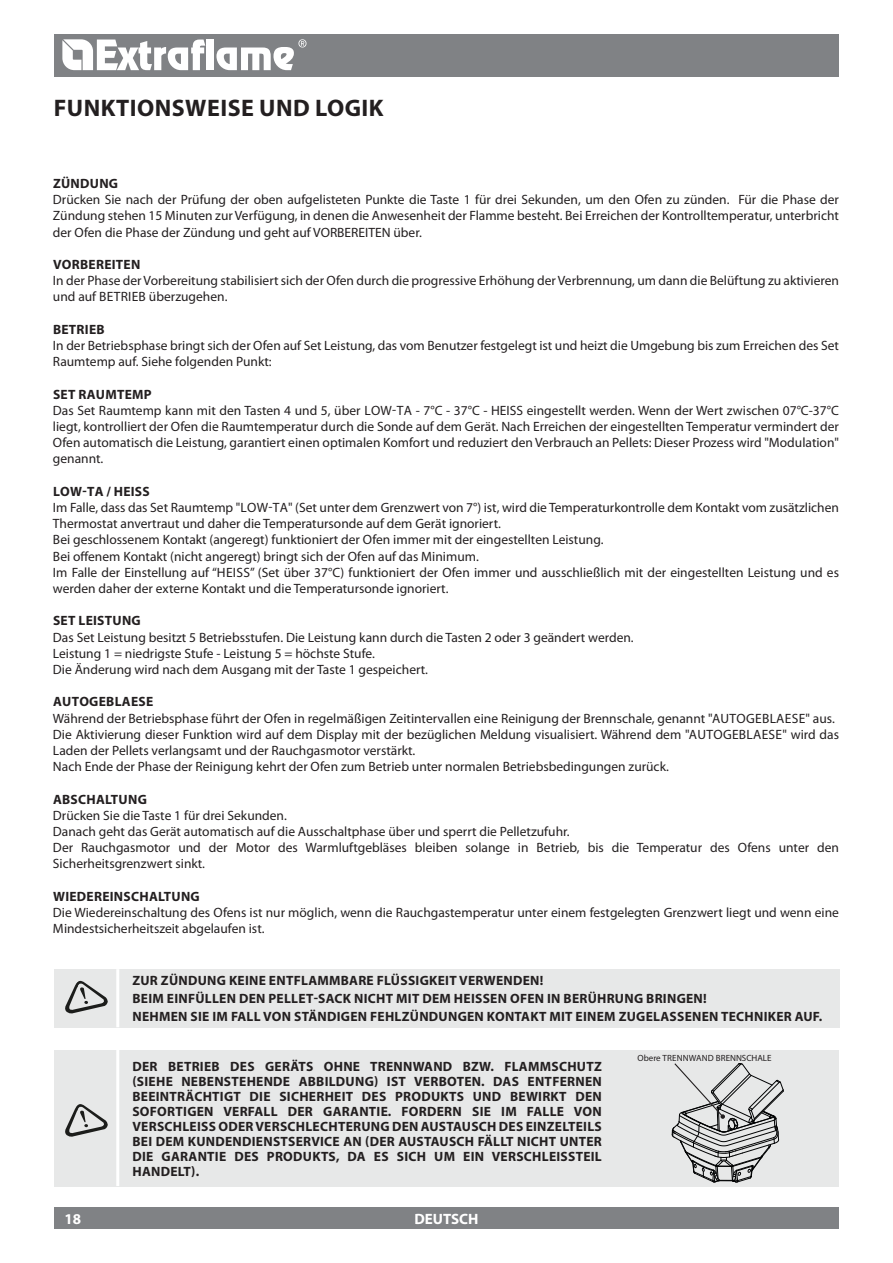
<style>
.page{position:relative;width:893px;height:1263px;background:#fff}
.page>*{position:absolute;margin:0;border:0;box-sizing:border-box;transform-origin:0 0}
.t1{font:700 24px "Myriad Pro";letter-spacing:.02em;color:#231f20}
.t2{font:700 15px "Myriad Pro";color:#fff}
.t3{font:13.5px/16.2px "Myriad Pro";color:#231f20}
.t4{font:700 13.5px/15px "Myriad Pro";letter-spacing:.02em;color:#231f20}
.t5{font:9px "Myriad Pro";color:#231f20}
</style>
<div class="page">
<div style="left:54px;top:34px;width:785px;height:43px;background:#808285"></div>
<div style="left:54px;top:1208px;width:785px;height:21px;background:#808285"></div>
<svg style="left:62px;top:39px;width:143px;height:31px"></svg>
<div style="left:207px;top:40px;width:7px;height:30px;background:#fff"></div>
<svg style="left:216px;top:39px;width:90px;height:31px"></svg>
<div style="left:54px;top:969px;width:785px;height:58px;background:#e7e8e8"></div>
<hr style="left:116px;top:969px;width:3px;height:58px;background:#fff">
<svg style="left:65px;top:980px;width:43px;height:34px"></svg>
<div style="left:54px;top:1049px;width:785px;height:137px;background:#e7e8e8"></div>
<hr style="left:116px;top:1050px;width:3px;height:136px;background:#fff">
<svg style="left:65px;top:1104px;width:43px;height:33px"></svg>
<svg style="left:672px;top:1063px;width:112px;height:120px"></svg>
<h1 class="t1" style="left:54px;top:92px;width:331px">FUNKTIONSWEISE UND LOGIK</h1>
<p class="t4" style="left:53px;top:175px;width:67px">ZÜNDUNG</p>
<p class="t3" style="left:53px;top:191px;width:788px;text-align:justify">Drücken Sie nach der Prüfung der oben aufgelisteten Punkte die Taste 1 für drei Sekunden, um den Ofen zu zünden. Für die Phase der Zündung stehen 15 Minuten zur Verfügung, in denen die Anwesenheit der Flamme besteht. Bei Erreichen der Kontrolltemperatur, unterbricht der Ofen die Phase der Zündung und geht auf VORBEREITEN über.</p>
<p class="t4" style="left:53px;top:256px;width:44px">VORBEREITEN</p>
<p class="t3" style="left:53px;top:272px;width:788px">I n der Phase der Vorbereitung stabilisiert sich der Ofen durch die progressive Erhöhung der Verbrennung, um dann die Belüftung zu aktivieren und auf BETRI EB überzugehen.</p>
<p class="t4" style="left:53px;top:321px;width:52px">BETRIEB</p>
<p class="t3" style="left:53px;top:337px;width:787px">I n der Betriebsphase bringt sich der Ofen auf Set Leistung, das vom Benutzer festgelegt ist und heizt die Umgebung bis zum Erreichen des Set<br>Raumtemp auf. Siehe folgenden Punkt:</p>
<p class="t4" style="left:53px;top:386px;width:9px">SET</p>
<p class="t4" style="left:79px;top:386px;width:10px">RAUMTEMP</p>
<p class="t3" style="left:53px;top:402px;width:787px;text-align:justify">Das Set Raumtemp kann mit den Tasten 4 und 5, über LOW-TA - 7°C - 37°C - HEISS eingestellt werden. Wenn der Wert zwischen 07°C-37°C liegt, kontrolliert der Ofen die Raumtemperatur durch die Sonde auf dem Gerät. Nach Erreichen der eingestellten Temperatur vermindert der Ofen automatisch die Leistung, garantiert einen optimalen Komfort und reduziert den Verbrauch an Pellets: Dieser Prozess wird "Modulation" genannt.</p>
<p class="t4" style="left:53px;top:483px;width:11px">LOW</p>
<p class="t4" style="left:82px;top:483px;width:40px">-TA / HEISS</p>
<p class="t3" style="left:53px;top:499px;width:787px">I m Falle, dass das Set Raumtemp "LOW-TA" (Set unter dem Grenzwert von 7°) ist, wird die Temperaturkontrolle dem Kontakt vom zusätzlichen Thermostat anvertraut und daher die Temperatursonde auf dem Gerät ignoriert.<br>Bei geschlossenem Kontakt (angeregt) funktioniert der Ofen immer mit der eingestellten Leistung.<br>Bei offenem Kontakt (nicht angeregt) bringt sich der Ofen auf das Minimum.<br>I m Falle der Einstellung auf “H EI SS” (Set über 37°C) funktioniert der Ofen immer und ausschließlich mit der eingestellten Leistung und es werden daher der externe Kontakt und die Temperatursonde ignoriert.</p>
<p class="t4" style="left:53px;top:613px;width:9px">SET</p>
<p class="t4" style="left:79px;top:613px;width:9px">LEISTUNG</p>
<p class="t3" style="left:53px;top:629px;width:582px">Das Set Leistung besitzt 5 Betriebsstufen. Die Leistung kann durch die Tasten 2 oder 3 geändert werden.<br>Leistung 1 = niedrigste Stufe - Leistung 5 = höchste Stufe.<br>Die Änderung wird nach dem Ausgang mit der Taste 1 gespeichert.</p>
<p class="t4" style="left:53px;top:694px;width:10px">AUTOGE</p>
<p class="t4" style="left:106px;top:694px;width:17px">BLAESE</p>
<p class="t3" style="left:53px;top:710px;width:787px">Während der Betriebsphase führt der Ofen in regelmäßigen Zeitintervallen eine Reinigung der Brennschale, genannt "AUTOGEBLAESE" aus.<br>Die Aktivierung dieser Funktion wird auf dem Display mit der bezüglichen Meldung visualisiert. Während dem "AUTOGEBLAESE" wird das Laden der Pellets verlangsamt und der Rauchgasmotor verstärkt.<br>Nach Ende der Phase der Reinigung kehrt der Ofen zum Betrieb unter normalen Betriebsbedingungen zurück.</p>
<p class="t4" style="left:53px;top:791px;width:27px">ABSCHALTUNG</p>
<p class="t3" style="left:53px;top:807px;width:788px">Drücken Sie die Taste 1 für drei Sekunden.<br>Danach geht das Gerät automatisch auf die Ausschaltphase über und sperrt die Pelletzufuhr.<br>Der Rauchgasmotor und der Motor des Warmluftgebläses bleiben solange in Betrieb, bis die Temperatur des Ofens unter den Sicherheitsgrenzwert sinkt.</p>
<p class="t4" style="left:53px;top:888px;width:10px">WIEDEREINSCHALTUNG</p>
<p class="t3" style="left:53px;top:904px;width:787px">Die Wiedereinschaltung des Ofens ist nur möglich, wenn die Rauchgastemperatur unter einem festgelegten Grenzwert liegt und wenn eine<br>Mindestsicherheitszeit abgelaufen ist.</p>
<p class="t4" style="left:132px;top:973px;width:10px">ZUR</p>
<p class="t4" style="left:161px;top:973px;width:11px">ZÜNDUNG</p>
<p class="t4" style="left:229px;top:973px;width:9px">KEINE</p>
<p class="t4" style="left:269px;top:973px;width:10px">ENTFLAMM</p>
<p class="t4" style="left:341px;top:973px;width:18px">BARE</p>
<p class="t4" style="left:377px;top:973px;width:9px">FLÜSSIGKEIT</p>
<p class="t4" style="left:459px;top:973px;width:19px">VERWENDEN</p>
<p class="t4" style="left:540px;top:973px;width:5px">!</p>
<p class="t4" style="left:132px;top:991px;width:17px">BEIM</p>
<p class="t4" style="left:167px;top:991px;width:9px">EINFÜLLEN</p>
<p class="t4" style="left:239px;top:991px;width:10px">DEN</p>
<p class="t4" style="left:268px;top:991px;width:9px">PELLET</p>
<p class="t4" style="left:314px;top:991px;width:14px">-SACK</p>
<p class="t4" style="left:354px;top:991px;width:9px">NICHT</p>
<p class="t4" style="left:396px;top:991px;width:9px">MIT</p>
<p class="t4" style="left:422px;top:991px;width:10px">DEM</p>
<p class="t4" style="left:454px;top:991px;width:9px">HEISSEN</p>
<p class="t4" style="left:510px;top:991px;width:10px">OFEN</p>
<p class="t4" style="left:547px;top:991px;width:35px">IN BERÜHRUNG</p>
<p class="t4" style="left:646px;top:991px;width:18px">BRINGEN</p>
<p class="t4" style="left:132px;top:989px;width:691px;line-height:18px;text-indent:571px">!<br>NEHMEN SIE IM FALL VON STÄNDIGEN FEHLZÜNDUNGEN KONTAKT MIT EINEM ZUGELASSENEN TECHNIKER AUF.</p>
<p class="t4" style="left:132px;top:1058px;width:382px">DER BETRIEB DES GERÄTS OHNE TRENNWAND BZW. FLAMMSCHUTZ (SIEHE NEBENSTEHENDE ABB</p>
<p class="t5" style="left:638px;top:1052px;width:136px">Obere TRENNWAND BRENNSCHALE</p>
<p class="t4" style="left:325px;top:1073px;width:132px">ILDUNG) IST VERBOTEN</p>
<p class="t4" style="left:132px;top:1073px;width:471px;text-indent:349px">. DAS ENTFERNEN BEEINTRÄCHTIGT DIE SICHERHEIT DES PRODUKTS UND BEWIRKT DEN SOFORTIGEN VERFALL DER GARANTIE. FORDERN SIE IM FALLE VON VERSCHLEISS ODER VERSCHLECHTERUNG DEN AUSTAUSCH DES EINZELTEILS BEI DEM KUNDENDIENSTSERVICE AN (DER AUSTAUSCH FÄLLT NICHT UNTER DIE GARANTIE DES PRODUKTS, DA ES SICH UM EIN VERSCHLEISSTEIL HANDELT).</p>
<p class="t2" style="left:65px;top:1209px;width:18px">18</p>
<p class="t2" style="left:414px;top:1209px;width:66px">DEUTSCH</p>
</div>
